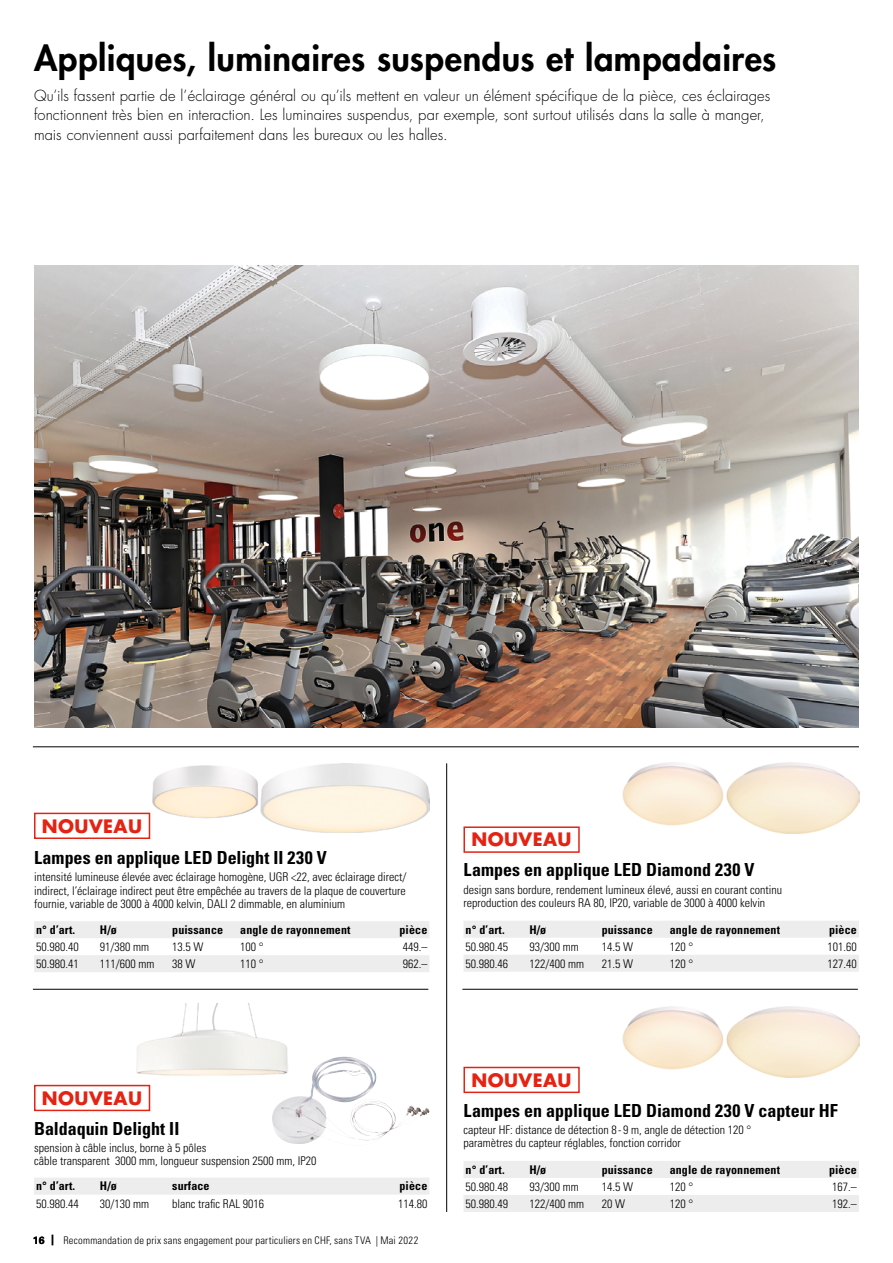
<style>
.page{position:relative;width:893px;height:1263px;background:#fff}
.page>*{position:absolute;margin:0;border:0;box-sizing:border-box;transform-origin:0 0}
.Titel{font:800 34.5px "Futura Std";letter-spacing:.01em;color:#000}
._01_Produkte_Titel{font:700 condensed 18px "Univers LT Std";color:#000}
.t1{font:700 18px "Futura Std";letter-spacing:.025em;color:#e42313}
.Lauftext{font:300 15px/19.5px "Futura Std";letter-spacing:.005em;color:#000}
._01_Produkte_Infotex{font:300 condensed 12px/13.5px "Univers LT Std";color:#000}
._02_Tabellentitel{font:700 condensed 12px "Univers LT Std";letter-spacing:.01em;color:#000}
._02_Content{font:300 condensed 12px "Univers LT Std";color:#000}
._02_Preis_-_Bold{font:300 condensed 12px "Univers LT Std";color:#000}
.t2{font:300 condensed 10.5px "Univers LT Std";letter-spacing:.02em;color:#000}
.s1{font-weight:700;font-stretch:normal}
.s2{font-family:"Futura Std";font-weight:800;font-stretch:normal}
</style>
<div class="page">
<hr style="left:462px;top:989px;width:396px;height:1px;background:#000">
<hr style="left:33px;top:989px;width:395px;height:1px;background:#000">
<hr style="left:33px;top:746px;width:826px;height:1px;background:#000">
<hr style="left:446px;top:763px;width:1px;height:449px;background:#000">
<div style="left:34px;top:921px;width:395px;height:17px;background:#ededed"></div>
<div style="left:34px;top:955px;width:395px;height:17px;background:#ededed"></div>
<div style="left:464px;top:921px;width:395px;height:17px;background:#ededed"></div>
<div style="left:464px;top:955px;width:395px;height:17px;background:#ededed"></div>
<div style="left:464px;top:1161px;width:395px;height:17px;background:#ededed"></div>
<div style="left:464px;top:1195px;width:395px;height:17px;background:#ededed"></div>
<div style="left:34px;top:1178px;width:395px;height:16px;background:#ededed"></div>
<img style="left:152px;top:763px;width:278px;height:70px">
<img style="left:623px;top:763px;width:236px;height:71px">
<img style="left:623px;top:1006px;width:236px;height:71px">
<img style="left:272px;top:1056px;width:157px;height:88px">
<img style="left:136px;top:1004px;width:152px;height:73px">
<img style="left:34px;top:266px;width:825px;height:461px">
<div style="left:34px;top:813px;width:116px;height:26px;border:2px solid #e42313"></div>
<div style="left:463px;top:826px;width:117px;height:27px;border:2px solid #e42313"></div>
<div style="left:463px;top:1067px;width:117px;height:26px;border:2px solid #e42313"></div>
<div style="left:34px;top:1085px;width:116px;height:26px;border:2px solid #e42313"></div>
<p class="Titel" style="left:34px;top:36px;width:744px">Appliques, luminaires suspendus et lampadaires</p>
<p class="Lauftext" style="left:34px;top:86px;width:738px">Qu’ils fassent partie de l’éclairage général ou qu’ils mettent en valeur un élément spécifique de la pièce, ces éclairages fonctionnent très bien en interaction. Les luminaires suspendus, par exemple, sont surtout utilisés dans la salle à manger, mais conviennent aussi parfaitement dans les bureaux ou les halles.</p>
<p class="t1" style="left:42px;top:814px;width:102px">NOUVEAU</p>
<p class="_01_Produkte_Titel" style="left:34px;top:847px;width:294px">Lampes en applique LED Delight II 230 V</p>
<p class="_01_Produkte_Infotex" style="left:34px;top:870px;width:374px;text-align:justify">intensité lumineuse élevée avec éclairage homogène, UGR &lt;22, avec éclairage direct/ indirect, l’éclairage indirect peut être empêchée au travers de la plaque de couverture fournie, variable de 3000 à 4000 kelvin, DALI 2 dimmable, en aluminium</p>
<p class="_02_Tabellentitel" style="left:36px;top:922px;width:41px">n° d’art.</p>
<p class="_02_Tabellentitel" style="left:100px;top:922px;width:18px">H/ø</p>
<p class="_02_Tabellentitel" style="left:172px;top:922px;width:52px">puissance</p>
<p class="_02_Tabellentitel" style="left:240px;top:922px;width:112px">angle de rayonnement</p>
<p class="_02_Tabellentitel" style="left:400px;top:922px;width:29px">pièce</p>
<p class="_02_Content" style="left:36px;top:939px;width:44px">50.980.40</p>
<p class="_01_Produkte_Infotex" style="left:100px;top:940px;width:51px">91/380 mm</p>
<p class="_02_Content" style="left:172px;top:939px;width:33px">13.5 W</p>
<p class="_02_Content" style="left:240px;top:939px;width:25px">100 °</p>
<p class="_02_Preis_-_Bold" style="left:403px;top:939px;width:26px">449.–</p>
<p class="_02_Content" style="left:36px;top:956px;width:44px">50.980.41</p>
<p class="_01_Produkte_Infotex" style="left:100px;top:957px;width:56px">111/600 mm</p>
<p class="_02_Content" style="left:172px;top:956px;width:25px">38 W</p>
<p class="_02_Content" style="left:240px;top:956px;width:25px">110 °</p>
<p class="_02_Preis_-_Bold" style="left:403px;top:956px;width:26px">962.–</p>
<p class="t1" style="left:471px;top:828px;width:102px">NOUVEAU</p>
<p class="_01_Produkte_Titel" style="left:463px;top:859px;width:292px">Lampes en applique LED Diamond 230 V</p>
<p class="_01_Produkte_Infotex" style="left:463px;top:883px;width:320px">design sans bordure, rendement lumineux élevé, aussi en courant continu reproduction des couleurs RA 80, IP20, variable de 3000 à 4000 kelvin</p>
<p class="_02_Tabellentitel" style="left:466px;top:922px;width:41px">n° d’art.</p>
<p class="_02_Tabellentitel" style="left:529px;top:922px;width:18px">H/ø</p>
<p class="_02_Tabellentitel" style="left:602px;top:922px;width:52px">puissance</p>
<p class="_02_Tabellentitel" style="left:670px;top:922px;width:112px">angle de rayonnement</p>
<p class="_02_Tabellentitel" style="left:829px;top:922px;width:29px">pièce</p>
<p class="_02_Content" style="left:466px;top:939px;width:44px">50.980.45</p>
<p class="_01_Produkte_Infotex" style="left:529px;top:939px;width:51px">93/300 mm</p>
<p class="_02_Content" style="left:602px;top:939px;width:33px">14.5 W</p>
<p class="_02_Content" style="left:670px;top:939px;width:25px">120 °</p>
<p class="_02_Preis_-_Bold" style="left:827px;top:939px;width:31px">101.60</p>
<p class="_02_Content" style="left:466px;top:956px;width:44px">50.980.46</p>
<p class="_01_Produkte_Infotex" style="left:529px;top:956px;width:56px">122/400 mm</p>
<p class="_02_Content" style="left:602px;top:956px;width:33px">21.5 W</p>
<p class="_02_Content" style="left:670px;top:956px;width:25px">120 °</p>
<p class="_02_Preis_-_Bold" style="left:827px;top:956px;width:31px">127.40</p>
<p class="t1" style="left:42px;top:1086px;width:102px">NOUVEAU</p>
<p class="_01_Produkte_Titel" style="left:34px;top:1117px;width:147px">Baldaquin Delight II</p>
<p class="_01_Produkte_Infotex" style="left:34px;top:1141px;width:174px">spension à câble inclus, borne à 5 pôles</p>
<p class="_01_Produkte_Infotex" style="left:34px;top:1154px;width:284px">câble transparent 3000 mm, longueur suspension 2500 mm, IP20</p>
<p class="_02_Tabellentitel" style="left:36px;top:1179px;width:41px">n° d’art.</p>
<p class="_02_Tabellentitel" style="left:100px;top:1179px;width:18px">H/ø</p>
<p class="_02_Tabellentitel" style="left:172px;top:1179px;width:39px">surface</p>
<p class="_02_Tabellentitel" style="left:400px;top:1179px;width:29px">pièce</p>
<p class="_02_Content" style="left:36px;top:1196px;width:44px">50.980.44</p>
<p class="_01_Produkte_Infotex" style="left:100px;top:1196px;width:51px">30/130 mm</p>
<p class="_02_Content" style="left:172px;top:1196px;width:93px">blanc trafic RAL 9016</p>
<p class="_02_Preis_-_Bold" style="left:398px;top:1196px;width:31px">114.80</p>
<p class="t2" style="left:33px;top:1234px;width:387px"><span class="s1">16</span> <span class="s2">|</span> Recommandation de prix sans engagement pour particuliers en CHF, sans TVA | Mai 2022</p>
<p class="t1" style="left:471px;top:1068px;width:102px">NOUVEAU</p>
<p class="_01_Produkte_Titel" style="left:463px;top:1099px;width:376px">Lampes en applique LED Diamond 230 V capteur HF</p>
<p class="_01_Produkte_Infotex" style="left:463px;top:1123px;width:289px">capteur HF: distance de détection 8 - 9 m, angle de détection 120 ° paramètres du capteur réglables, fonction corridor</p>
<p class="_02_Tabellentitel" style="left:466px;top:1162px;width:41px">n° d’art.</p>
<p class="_02_Tabellentitel" style="left:529px;top:1162px;width:18px">H/ø</p>
<p class="_02_Tabellentitel" style="left:602px;top:1162px;width:52px">puissance</p>
<p class="_02_Tabellentitel" style="left:670px;top:1162px;width:112px">angle de rayonnement</p>
<p class="_02_Tabellentitel" style="left:829px;top:1162px;width:29px">pièce</p>
<p class="_02_Content" style="left:466px;top:1179px;width:44px">50.980.48</p>
<p class="_01_Produkte_Infotex" style="left:529px;top:1180px;width:51px">93/300 mm</p>
<p class="_02_Content" style="left:602px;top:1179px;width:33px">14.5 W</p>
<p class="_02_Content" style="left:670px;top:1179px;width:25px">120 °</p>
<p class="_02_Preis_-_Bold" style="left:832px;top:1179px;width:26px">167.–</p>
<p class="_02_Content" style="left:466px;top:1196px;width:44px">50.980.49</p>
<p class="_01_Produkte_Infotex" style="left:529px;top:1197px;width:56px">122/400 mm</p>
<p class="_02_Content" style="left:602px;top:1196px;width:25px">20 W</p>
<p class="_02_Content" style="left:670px;top:1196px;width:25px">120 °</p>
<p class="_02_Preis_-_Bold" style="left:832px;top:1196px;width:26px">192.–</p>
</div>
